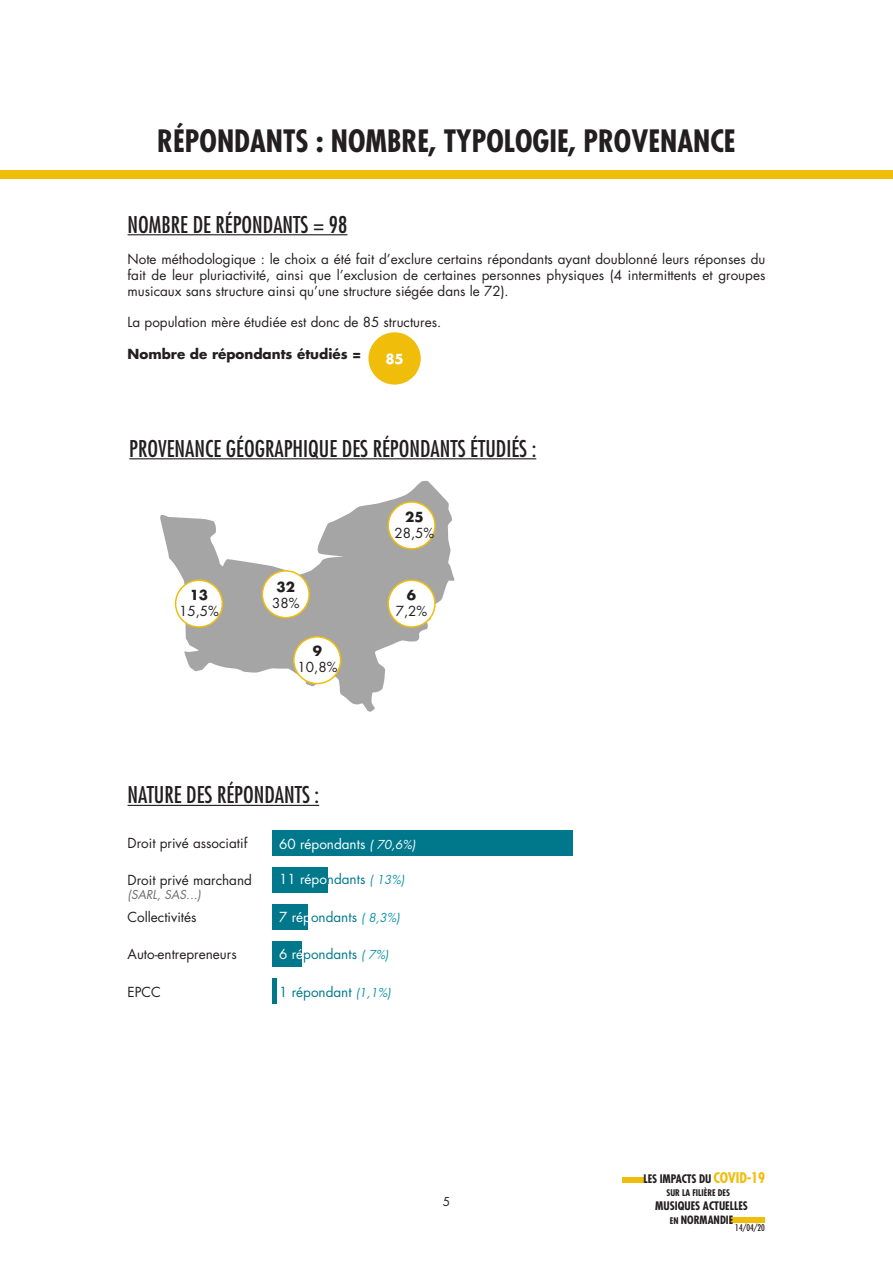
<style>
.page{position:relative;width:893px;height:1263px;background:#fff}
.page>*{position:absolute;margin:0;border:0;box-sizing:border-box;transform-origin:0 0}
.t1{font:700 condensed 30px "Futura Std";color:#231f20}
.t2{font:condensed 22.5px "Futura Std";color:#231f20}
.t3{font:13.5px/15.8px "Futura Std";color:#231f20;text-align:justify}
.t4{font:13.5px "Futura Std";color:#00788b}
.t5{font:13.5px "Futura Std";color:#fff}
.t6{font:700 13.5px "Futura Std";color:#231f20}
.t7{font:700 13.5px "Futura Std";color:#fff}
.t8{font:italic 12px "Futura Std";color:#6c6d70}
.t9{font:12px "Futura Std";color:#231f20}
.t10{font:700 condensed 11.55px "Futura Std";color:#231f20}
.t11{font:700 condensed 11.25px "Futura Std";color:#231f20}
.t12{font:700 condensed 9px "Futura Std";color:#231f20}
.t13{font:condensed 9px "Futura Std";color:#231f20}
.s1{font-style:italic;font-size:12px}
.s2{color:#00788b}
.s3{font-style:italic;font-size:12px;color:#1596a6}
.s4{color:#fff}
.s5{font-size:14.25px;color:#f0bd0b}
.s6{font-size:9px}
</style>
<div class="page">
<div style="left:730px;top:1217px;width:35px;height:6px;background:#f0bd0b"></div>
<div style="left:622px;top:1177px;width:22px;height:6px;background:#f0bd0b"></div>
<div style="left:368px;top:332px;width:53px;height:53px;background:#f0bd0b;border-radius:50%"></div>
<hr style="left:128px;top:234px;width:219px;height:1px;background:#231f20">
<div style="left:0;top:171px;width:893px;height:8px;background:#f0bd0b"></div>
<img style="left:160px;top:480px;width:295px;height:232px">
<div style="left:176px;top:580px;width:46px;height:47px;background:#fff;border-radius:50%"></div>
<div style="left:175px;top:579px;width:48px;height:49px;border:2px solid #f0bd0b;border-radius:50%"></div>
<div style="left:262px;top:571px;width:47px;height:47px;background:#fff;border-radius:50%"></div>
<div style="left:262px;top:570px;width:48px;height:48px;border:2px solid #f0bd0b;border-radius:50%"></div>
<div style="left:294px;top:637px;width:47px;height:47px;background:#fff;border-radius:50%"></div>
<div style="left:293px;top:636px;width:48px;height:48px;border:2px solid #f0bd0b;border-radius:50%"></div>
<div style="left:388px;top:580px;width:47px;height:47px;background:#fff;border-radius:50%"></div>
<div style="left:387px;top:579px;width:49px;height:49px;border:2px solid #f0bd0b;border-radius:50%"></div>
<div style="left:388px;top:502px;width:47px;height:47px;background:#fff;border-radius:50%"></div>
<div style="left:387px;top:501px;width:49px;height:48px;border:2px solid #f0bd0b;border-radius:50%"></div>
<hr style="left:129px;top:458px;width:407px;height:1px;background:#231f20">
<hr style="left:128px;top:805px;width:191px;height:1px;background:#231f20">
<div style="left:272px;top:830px;width:300px;height:26px;background:#00788b"></div>
<div style="left:272px;top:867px;width:55px;height:26px;background:#00788b"></div>
<div style="left:272px;top:904px;width:35px;height:26px;background:#00788b"></div>
<div style="left:272px;top:978px;width:5px;height:26px;background:#00788b"></div>
<div style="left:272px;top:941px;width:30px;height:26px;background:#00788b"></div>
<p class="t1" style="left:157px;top:123px;width:580px">RÉPONDANTS : NOMBRE, TYPOLOGIE, PROVENANCE</p>
<p class="t2" style="left:128px;top:211px;width:221px">NOMBRE DE RÉPONDANTS = 98</p>
<p class="t3" style="left:128px;top:251px;width:639px">Note méthodologique : le choix a été fait d’exclure certains répondants ayant doublonné leurs réponses du fait de leur pluriactivité, ainsi que l’exclusion de certaines personnes physiques (4 intermittents et groupes musicaux sans structure ainsi qu’une structure siégée dans le 72).</p>
<p class="t3" style="left:128px;top:314px;width:315px">La population mère étudiée est donc de 85 structures.</p>
<p class="t6" style="left:128px;top:344px;width:235px">Nombre de répondants étudiés =</p>
<p class="t7" style="left:385px;top:350px;width:20px">85</p>
<p class="t2" style="left:129px;top:435px;width:408px">PROVENANCE GÉOGRAPHIQUE DES RÉPONDANTS ÉTUDIÉS :</p>
<p class="t6" style="left:190px;top:586px;width:20px">13</p>
<p class="t3" style="left:179px;top:603px;width:41px">15,5%</p>
<p class="t6" style="left:276px;top:578px;width:20px">32</p>
<p class="t3" style="left:272px;top:595px;width:29px">38%</p>
<p class="t6" style="left:313px;top:642px;width:11px">9</p>
<p class="t3" style="left:298px;top:659px;width:41px">10,8%</p>
<p class="t6" style="left:405px;top:508px;width:20px">25</p>
<p class="t3" style="left:394px;top:525px;width:41px">28,5%</p>
<p class="t6" style="left:407px;top:586px;width:11px">6</p>
<p class="t3" style="left:396px;top:603px;width:33px">7,2%</p>
<p class="t2" style="left:128px;top:781px;width:193px">NATURE DES RÉPONDANTS :</p>
<p class="t3" style="left:128px;top:835px;width:121px">Droit privé associatif</p>
<p class="t5" style="left:279px;top:835px;width:138px">60 répondants <span class="s1">( 70,6%)</span></p>
<p class="t3" style="left:128px;top:872px;width:126px">Droit privé marchand</p>
<p class="t8" style="left:128px;top:887px;width:75px">(SARL, SAS...)</p>
<p class="t5" style="left:279px;top:871px;width:127px">11 répo<span class="s2">ndants</span> <span class="s3">( 13%)</span></p>
<p class="t3" style="left:128px;top:909px;width:71px">Collectivités</p>
<p class="t4" style="left:279px;top:909px;width:122px"><span class="s4">7 rép</span>ondants <span class="s3">( 8,3%)</span></p>
<p class="t3" style="left:128px;top:946px;width:111px">Auto-entrepreneurs</p>
<p class="t4" style="left:279px;top:946px;width:111px"><span class="s4">6 ré</span>pondants <span class="s3">( 7%)</span></p>
<p class="t3" style="left:128px;top:984px;width:35px">EPCC</p>
<p class="t4" style="left:279px;top:983px;width:113px">1 répondant <span class="s3">(1,1%)</span></p>
<p class="t9" style="left:443px;top:1194px;width:9px">5</p>
<p class="t10" style="left:644px;top:1171px;width:123px">LES IMPACTS DU <span class="s5">COVID-19</span></p>
<p class="t12" style="left:666px;top:1187px;width:65px">SUR LA FILIÈRE DES</p>
<p class="t10" style="left:655px;top:1199px;width:94px">MUSIQUES ACTUELLES</p>
<p class="t11" style="left:670px;top:1213px;width:65px"><span class="s6">EN</span> NORMANDIE</p>
<p class="t13" style="left:735px;top:1222px;width:31px">14/04/20</p>
</div>
